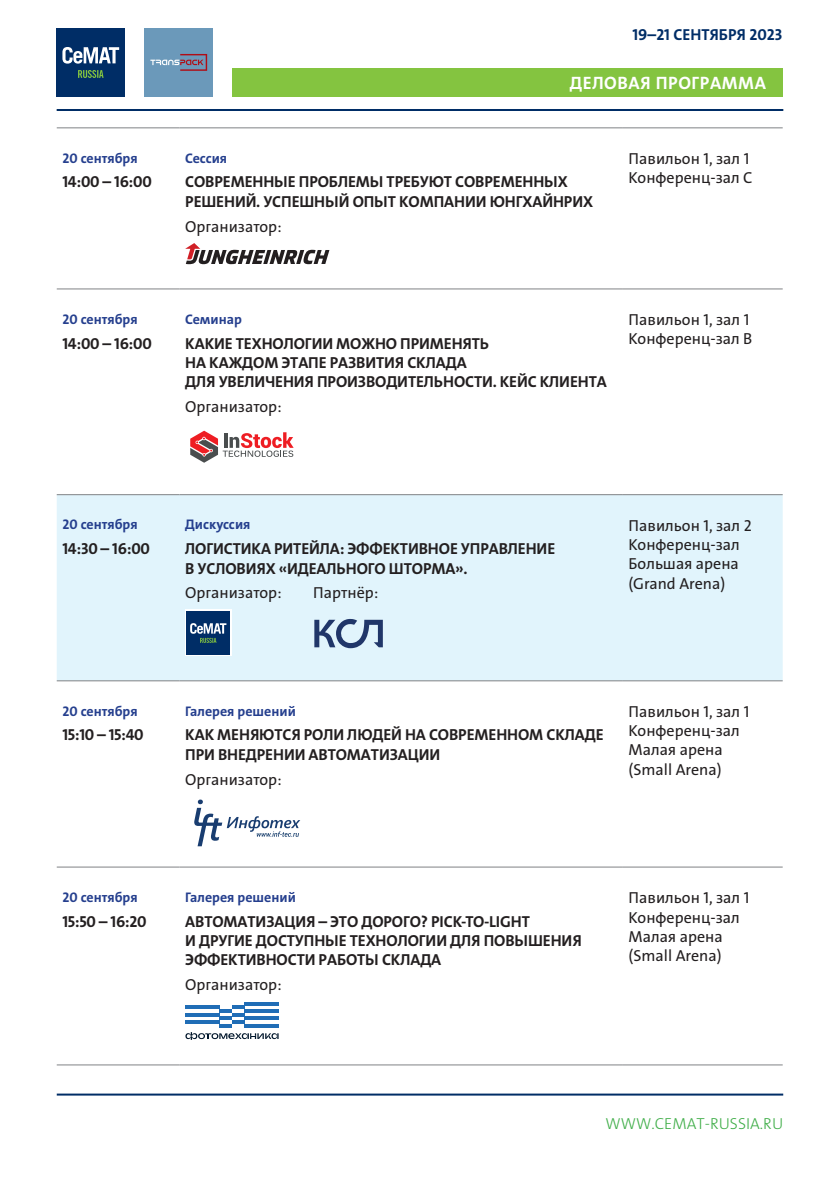
<style>
.page{position:relative;width:840px;height:1191px;background:#fff}
.page>*{position:absolute;margin:0;border:0;box-sizing:border-box;transform-origin:0 0}
.t1{font:18px "The Sans LP7 Bld";letter-spacing:.03em;color:#fff}
.t2{font:16px/19.2px "The Sans LP7 Bld";letter-spacing:-.005em;color:#231f20}
.t3{font:16px/19.2px "The Sans LP5 Plain";color:#231f20}
.t4{font:16px "The Sans LP3 Lig";color:#40ae49}
.t5{font:16px "The Sans LP7 Bld";color:#002d66}
.t6{font:14px "The Sans LP7 Bld";color:#253f8e}
</style>
<div class="page">
<hr style="left:57px;top:1093px;width:725px;height:2px;background:#002d66">
<div style="left:57px;top:28px;width:68px;height:68px;background:#002d66"></div>
<svg style="left:62px;top:47px;width:57px;height:17px"></svg>
<svg style="left:78px;top:70px;width:25px;height:8px"></svg>
<hr style="left:57px;top:109px;width:725px;height:2px;background:#002d66">
<div style="left:232px;top:68px;width:550px;height:28px;background:#84c440"></div>
<div style="left:145px;top:28px;width:68px;height:68px;background:#6b99ba"></div>
<svg style="left:150px;top:54px;width:57px;height:17px"></svg>
<div style="left:57px;top:495px;width:725px;height:185px;background:#e1f4fc"></div>
<hr style="left:57px;top:127px;width:122px;height:1px;background:#808285">
<hr style="left:179px;top:127px;width:443px;height:1px;background:#808285">
<hr style="left:622px;top:127px;width:160px;height:1px;background:#808285">
<hr style="left:57px;top:288px;width:122px;height:1px;background:#808285">
<hr style="left:179px;top:288px;width:443px;height:1px;background:#808285">
<hr style="left:622px;top:288px;width:160px;height:1px;background:#808285">
<hr style="left:57px;top:494px;width:122px;height:1px;background:#808285">
<hr style="left:179px;top:494px;width:443px;height:1px;background:#808285">
<hr style="left:622px;top:494px;width:160px;height:1px;background:#808285">
<hr style="left:57px;top:680px;width:122px;height:1px;background:#808285">
<hr style="left:179px;top:680px;width:443px;height:1px;background:#808285">
<hr style="left:622px;top:680px;width:160px;height:1px;background:#808285">
<hr style="left:57px;top:866px;width:122px;height:1px;background:#808285">
<hr style="left:179px;top:866px;width:443px;height:1px;background:#808285">
<hr style="left:622px;top:866px;width:160px;height:1px;background:#808285">
<hr style="left:57px;top:1064px;width:122px;height:1px;background:#808285">
<hr style="left:179px;top:1064px;width:443px;height:1px;background:#808285">
<hr style="left:622px;top:1064px;width:160px;height:1px;background:#808285">
<svg style="left:185px;top:243px;width:144px;height:21px"></svg>
<svg style="left:190px;top:431px;width:103px;height:32px"></svg>
<div style="left:185px;top:610px;width:46px;height:46px;background:#002d66"></div>
<svg style="left:190px;top:623px;width:36px;height:20px"></svg>
<svg style="left:314px;top:619px;width:68px;height:29px;background:#8ca0bb"></svg>
<svg style="left:194px;top:799px;width:106px;height:47px"></svg>
<svg style="left:219px;top:1009px;width:13px;height:3px"></svg>
<hr style="left:219px;top:1016px;width:13px;height:4px;background:#206db6">
<svg style="left:219px;top:1023px;width:13px;height:4px"></svg>
<hr style="left:232px;top:1005px;width:12px;height:4px;background:#206db6">
<svg style="left:232px;top:1013px;width:12px;height:3px"></svg>
<svg style="left:232px;top:1020px;width:12px;height:3px"></svg>
<svg style="left:185px;top:1013px;width:34px;height:3px"></svg>
<hr style="left:185px;top:1005px;width:34px;height:4px;background:#206db6">
<hr style="left:185px;top:1020px;width:34px;height:3px;background:#206db6">
<hr style="left:244px;top:1009px;width:34px;height:3px;background:#206db6">
<svg style="left:244px;top:1002px;width:34px;height:3px"></svg>
<hr style="left:244px;top:1016px;width:34px;height:4px;background:#206db6">
<svg style="left:244px;top:1023px;width:34px;height:4px"></svg>
<svg style="left:185px;top:1032px;width:93px;height:8px"></svg>
<p class="t6" style="left:62px;top:149px;width:77px">20 сентября</p>
<p class="t2" style="left:62px;top:173px;width:91px">14:00 – 16:00</p>
<p class="t6" style="left:62px;top:310px;width:77px">20 сентября</p>
<p class="t2" style="left:62px;top:334px;width:91px">14:00 – 16:00</p>
<p class="t5" style="left:632px;top:29px;width:151px">19–21 СЕНТЯБРЯ 2023</p>
<p class="t1" style="left:569px;top:76px;width:197px">ДЕЛОВАЯ ПРОГРАММА</p>
<p class="t6" style="left:185px;top:149px;width:44px">Сессия</p>
<p class="t2" style="left:185px;top:173px;width:409px">СОВРЕМЕННЫЕ ПРОБЛЕМЫ ТРЕБУЮТ СОВРЕМЕННЫХ<br>РЕШЕНИЙ. УСПЕШНЫЙ ОПЫТ КОМПАНИИ ЮНГХАЙНРИХ</p>
<p class="t3" style="left:185px;top:217px;width:98px">Организатор:</p>
<p class="t3" style="left:628px;top:149px;width:125px">Павильон 1, зал 1<br>Конференц-зал С</p>
<p class="t6" style="left:185px;top:310px;width:58px">Семинар</p>
<p class="t2" style="left:185px;top:334px;width:423px">КАКИЕ ТЕХНОЛОГИИ МОЖНО ПРИМЕНЯТЬ<br>НА КАЖДОМ ЭТАПЕ РАЗВИТИЯ СКЛАДА<br>ДЛЯ УВЕЛИЧЕНИЯ ПРОИЗВОДИТЕЛЬНОСТИ. КЕЙС КЛИЕНТА</p>
<p class="t3" style="left:185px;top:397px;width:98px">Организатор:</p>
<p class="t3" style="left:628px;top:310px;width:125px">Павильон 1, зал 1<br>Конференц-зал В</p>
<p class="t6" style="left:62px;top:516px;width:77px">20 сентября</p>
<p class="t2" style="left:62px;top:539px;width:89px">14:30 – 16:00</p>
<p class="t6" style="left:185px;top:516px;width:67px">Дискуссия</p>
<p class="t2" style="left:185px;top:539px;width:371px">ЛОГИСТИКА РИТЕЙЛА: ЭФФЕКТИВНОЕ УПРАВЛЕНИЕ<br>В УСЛОВИЯХ «ИДЕАЛЬНОГО ШТОРМА».</p>
<p class="t3" style="left:185px;top:583px;width:98px">Организатор:</p>
<p class="t3" style="left:313px;top:583px;width:67px">Партнёр:</p>
<p class="t3" style="left:628px;top:516px;width:125px">Павильон 1, зал 2<br>Конференц-зал<br>Большая арена (Grand Arena)</p>
<p class="t6" style="left:62px;top:702px;width:77px">20 сентября</p>
<p class="t2" style="left:62px;top:725px;width:83px">15:10 – 15:40</p>
<p class="t6" style="left:185px;top:702px;width:112px">Галерея решений</p>
<p class="t2" style="left:185px;top:725px;width:419px">КАК МЕНЯЮТСЯ РОЛИ ЛЮДЕЙ НА СОВРЕМЕННОМ СКЛАДЕ<br>ПРИ ВНЕДРЕНИИ АВТОМАТИЗАЦИИ</p>
<p class="t3" style="left:185px;top:769px;width:98px">Организатор:</p>
<p class="t3" style="left:628px;top:702px;width:122px">Павильон 1, зал 1<br>Конференц-зал<br>Малая арена (Small Arena)</p>
<p class="t6" style="left:62px;top:888px;width:77px">20 сентября</p>
<p class="t2" style="left:62px;top:911px;width:85px">15:50 – 16:20</p>
<p class="t6" style="left:185px;top:888px;width:112px">Галерея решений</p>
<p class="t2" style="left:185px;top:911px;width:398px">АВТОМАТИЗАЦИЯ – ЭТО ДОРОГО? PICK-TO-LIGHT<br>И ДРУГИЕ ДОСТУПНЫЕ ТЕХНОЛОГИИ ДЛЯ ПОВЫШЕНИЯ<br>ЭФФЕКТИВНОСТИ РАБОТЫ СКЛАДА</p>
<p class="t3" style="left:185px;top:975px;width:98px">Организатор:</p>
<p class="t3" style="left:628px;top:888px;width:122px">Павильон 1, зал 1<br>Конференц-зал<br>Малая арена (Small Arena)</p>
<p class="t4" style="left:605px;top:1113px;width:179px">WWW.CEMAT-RUSSIA.RU</p>
</div>
